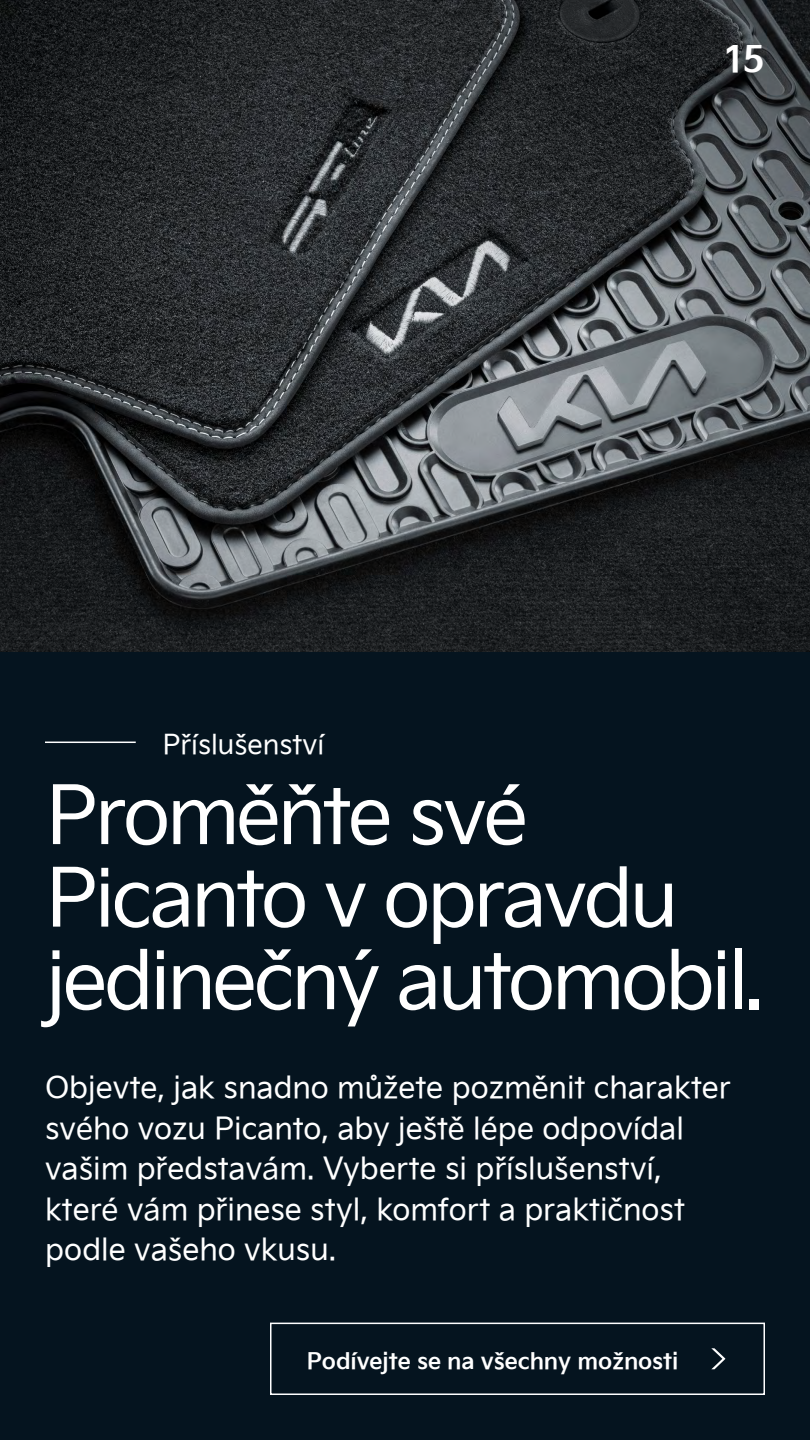
<style>
.page{position:relative;width:810px;height:1440px;background:#fff}
.page>*{position:absolute;margin:0;border:0;box-sizing:border-box;transform-origin:0 0}
.t1{font:78.75px/82.5px "Kia Signature";letter-spacing:-.04em;color:#fff}
.t2{font:700 36px "Kia Signature";color:#fff}
.t3{font:30px/40.5px "Kia Signature";color:#fff}
.t4{font:27px "Kia Signature";color:#fff}
.t5{font:700 22.5px "Kia Signature";letter-spacing:-.005em;color:#fff}
</style>
<div class="page">
<img style="left:0;top:0;width:810px;height:652px">
<div style="left:0;top:652px;width:810px;height:788px;background:#05141f"></div>
<hr style="left:45px;top:742px;width:91px;height:1px;background:#fff">
<svg style="left:711px;top:1348px;width:14px;height:21px"></svg>
<div style="left:270px;top:1323px;width:495px;height:72px;border:2px solid #fff"></div>
<p class="t4" style="left:163px;top:724px;width:163px">Příslušenství</p>
<p class="t2" style="left:726px;top:32px;width:41px">15</p>
<h1 class="t1" style="left:46px;top:769px;width:719px">Proměňte své<br>Picanto v opravdu jedinečný automobil.</h1>
<p class="t3" style="left:45px;top:1065px;width:687px">Objevte, jak snadno můžete pozměnit charakter svého vozu Picanto, aby ještě lépe odpovídal vašim představám. Vyberte si příslušenství, které vám přinese styl, komfort a praktičnost podle vašeho vkusu.</p>
<p class="t5" style="left:307px;top:1344px;width:373px">Podívejte se na všechny možnosti</p>
</div>
